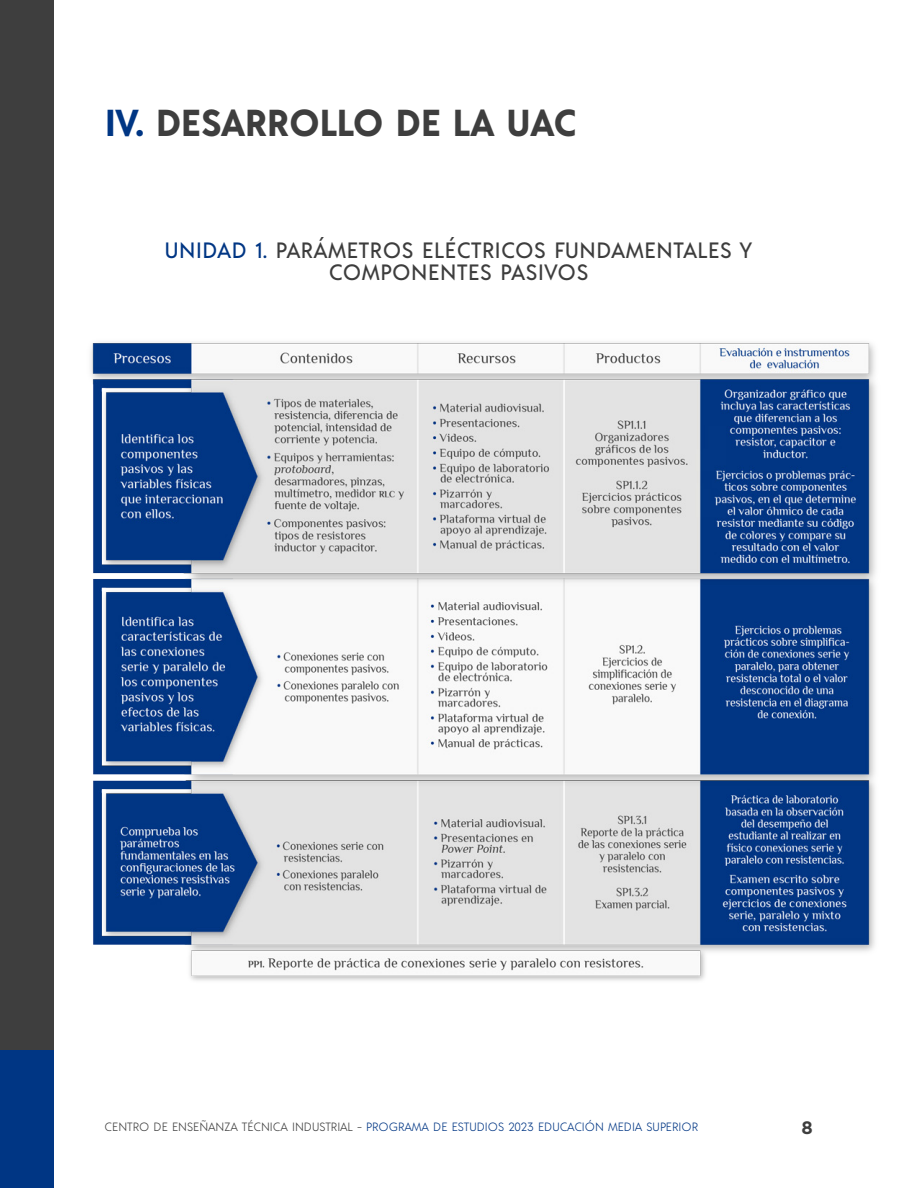
<style>
.page{position:relative;width:918px;height:1188px;background:#fff}
.page>*{position:absolute;margin:0;border:0;box-sizing:border-box;transform-origin:0 0}
.t1{font:700 37.5px "Acre";letter-spacing:-.005em;color:#3e3e3e}
.t2{font:500 22.2px/22.5px "Acre";letter-spacing:.025em;color:#3d3d3d;text-align:center}
.t3{font:700 18px "Gotham";color:#3e3e3e}
.t4{font:300 12px "Acre";color:#003684}
.s1{color:#003684}
.s2{color:#3e3e3e}
</style>
<div class="page">
<div style="left:0;top:0;width:54px;height:1050px;background:#3e3e3e"></div>
<div style="left:0;top:1050px;width:54px;height:138px;background:#003684"></div>
<img style="left:90px;top:342px;width:786px;height:639px">
<h1 class="t1" style="left:105px;top:96px;width:473px"><span class="s1">IV.</span> DESARROLLO DE LA UAC</h1>
<h2 class="t2" style="left:165px;top:237px;width:589px"><span class="s1">UNIDAD 1.</span> PARÁMETROS ELÉCTRICOS FUNDAMENTALES Y<br>COMPONENTES PASIVOS</h2>
<p class="t4" style="left:105px;top:1119px;width:595px"><span class="s2">CENTRO DE ENSEÑANZA TÉCNICA INDUSTRIAL -</span> PROGRAMA DE ESTUDIOS 2023 EDUCACIÓN MEDIA SUPERIOR</p>
<h3 class="t3" style="left:802px;top:1118px;width:13px">8</h3>
</div>
